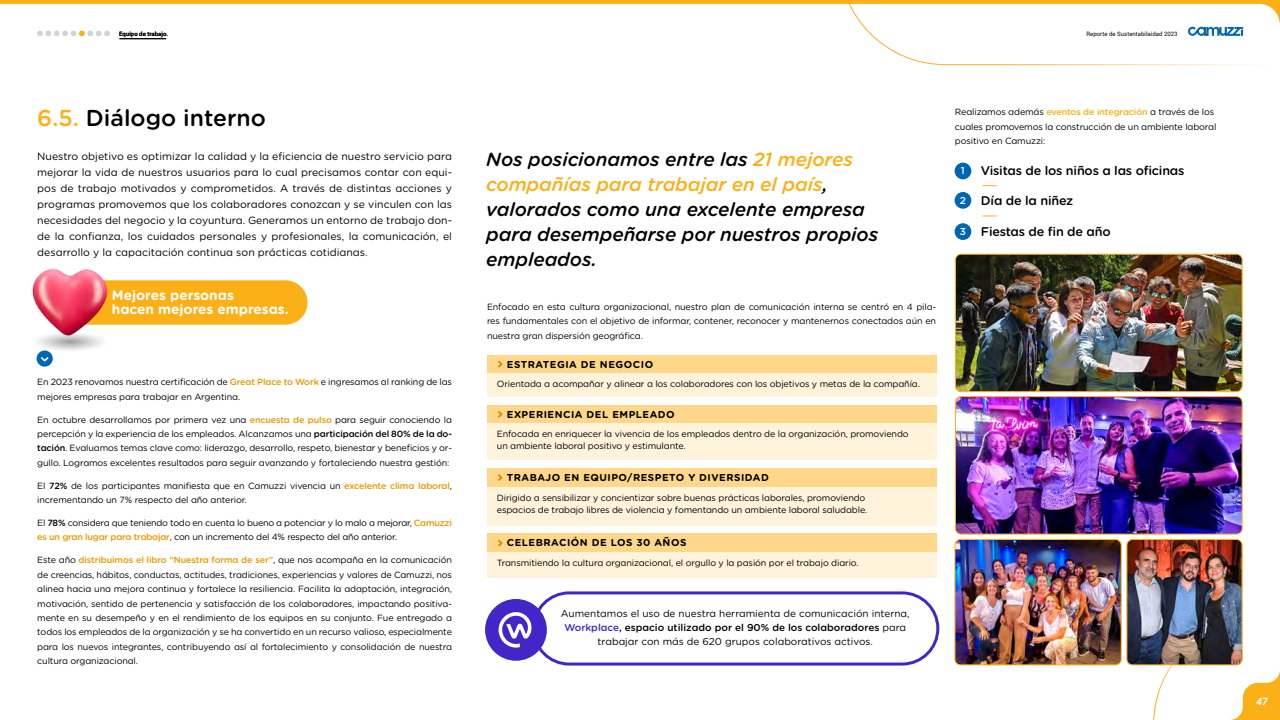
<style>
.page{position:relative;width:1280px;height:720px;background:#fff}
.page>*{position:absolute;margin:0;border:0;box-sizing:border-box;transform-origin:0 0}
.t1{font:500 23px "Gotham Rounded";color:#000}
.t2{font:italic 500 19px/25px "Gotham Rounded";letter-spacing:-.005em;color:#000}
.t3{font:700 13.6px/14px "Gotham Rounded";color:#fff}
.t4{font:500 12.6px "Gotham Rounded";letter-spacing:-.015em;color:#000}
.t5{font:10.5px/16px "Gotham Rounded";color:#000;text-align:justify}
.t6{font:500 10.1px "Gotham Rounded";color:#fff}
.t7{font:10px/14px "Gotham Rounded";color:#000;text-align:center}
.t8{font:700 10px "Gotham Rounded";letter-spacing:.05em;color:#000}
.t9{font:italic 700 10px "Roboto";color:#fff}
.t10{font:9px/14.4px "Gotham Rounded";letter-spacing:-.015em;color:#000}
.t11{font:6px "Roboto";letter-spacing:.005em;color:#000}
.t12{font:500 6px "Roboto";letter-spacing:.005em;color:#000}
.s1{color:#fcb017}
.s2{font-weight:500;color:#ec9700}
.s3{font-weight:500}
.s4{font-weight:500;color:#4226c7}
.s5{font-weight:500;color:#fcb017}
.s6{font-size:10.1px;color:#fff}
</style>
<div class="page">
<svg style="left:0;top:0;width:1280px;height:66px"></svg>
<hr style="left:120px;top:39px;width:46px;height:1px;background:#000">
<div style="left:488px;top:355px;width:449px;height:18px;background:#fed78b"></div>
<div style="left:488px;top:373px;width:449px;height:24px;background:#fff3dc"></div>
<svg style="left:498px;top:361px;width:5px;height:7px"></svg>
<div style="left:488px;top:405px;width:449px;height:18px;background:#fed78b"></div>
<div style="left:488px;top:423px;width:449px;height:37px;background:#fff3dc"></div>
<svg style="left:498px;top:411px;width:5px;height:7px"></svg>
<div style="left:488px;top:469px;width:449px;height:18px;background:#fed78b"></div>
<div style="left:488px;top:487px;width:449px;height:38px;background:#fff3dc"></div>
<svg style="left:498px;top:474px;width:5px;height:7px"></svg>
<div style="left:488px;top:534px;width:449px;height:18px;background:#fed78b"></div>
<div style="left:488px;top:552px;width:449px;height:25px;background:#fff3dc"></div>
<svg style="left:498px;top:539px;width:5px;height:8px"></svg>
<svg style="left:1153px;top:665px;width:127px;height:55px"></svg>
<div style="left:61px;top:280px;width:247px;height:45px;background:#fcb017;border-radius:22px"></div>
<img style="left:32px;top:268px;width:86px;height:63px">
<svg style="left:37px;top:351px;width:16px;height:16px"></svg>
<svg style="left:36px;top:331px;width:67px;height:32px"></svg>
<div style="left:532px;top:591px;width:407px;height:75px;border:3px solid #4226c7;border-radius:36px"></div>
<div style="left:485px;top:599px;width:62px;height:62px;background:#4226c7;border-radius:50%"></div>
<svg style="left:499px;top:612px;width:33px;height:36px"></svg>
<img style="left:1128px;top:541px;width:114px;height:124px">
<div style="left:1126px;top:539px;width:117px;height:126px;border:1px solid #fcb017;border-radius:6px"></div>
<img style="left:957px;top:398px;width:284px;height:135px">
<div style="left:955px;top:396px;width:288px;height:139px;border:1px solid #fcb017;border-radius:6px"></div>
<img style="left:955px;top:254px;width:286px;height:138px">
<div style="left:955px;top:254px;width:288px;height:138px;border:1px solid #fcb017;border-radius:6px"></div>
<img style="left:956px;top:541px;width:165px;height:124px">
<div style="left:954px;top:539px;width:168px;height:126px;border:1px solid #fcb017;border-radius:6px"></div>
<div style="left:955px;top:163px;width:16px;height:16px;background:#0066b3;border-radius:50%"></div>
<div style="left:955px;top:192px;width:16px;height:17px;background:#0066b3;border-radius:50%"></div>
<div style="left:955px;top:223px;width:16px;height:17px;background:#0066b3;border-radius:50%"></div>
<svg style="left:983px;top:216px;width:14px;height:1px"></svg>
<svg style="left:983px;top:185px;width:14px;height:1px"></svg>
<p class="t12" style="left:119px;top:29px;width:50px">Equipo de trabajo.</p>
<h1 class="t1" style="left:37px;top:101px;width:230px"><span class="s1">6.5.</span> Diálogo interno</h1>
<p class="t5" style="left:37px;top:147px;width:416px">Nuestro objetivo es optimizar la calidad y la eficiencia de nuestro servicio para mejorar la vida de nuestros usuarios para lo cual precisamos contar con equi&shy;pos de trabajo motivados y comprometidos. A través de distintas acciones y programas promovemos que los colaboradores conozcan y se vinculen con las necesidades del negocio y la coyuntura. Generamos un entorno de trabajo don&shy;de la confianza, los cuidados personales y profesionales, la comunicación, el desarrollo y la capacitación continua son prácticas cotidianas.</p>
<h3 class="t3" style="left:112px;top:287px;width:178px">Mejores personas<br>hacen mejores empresas.</h3>
<p class="t10" style="left:37px;top:375px;width:416px">En 2023 renovamos nuestra certificación de <span class="s2">Great Place to Work</span> e ingresamos al ranking de las mejores empresas para trabajar en Argentina.</p>
<p class="t10" style="left:37px;top:412px;width:416px;text-align:justify">En octubre desarrollamos por primera vez una <span class="s2">encuesta de pulso</span> para seguir conociendo la percepción y la experiencia de los empleados. Alcanzamos una <span class="s3">participación del 80% de la do&shy;tación</span>. Evaluamos temas clave como: liderazgo, desarrollo, respeto, bienestar y beneficios y or&shy;gullo. Logramos excelentes resultados para seguir avanzando y fortaleciendo nuestra gestión:</p>
<p class="t10" style="left:37px;top:478px;width:416px">El <span class="s3">72%</span> de los participantes manifiesta que en Camuzzi vivencia un <span class="s2">excelente clima laboral</span>, incrementando un 7% respecto del año anterior.</p>
<p class="t10" style="left:37px;top:515px;width:416px">El <span class="s3">78%</span> considera que teniendo todo en cuenta lo bueno a potenciar y lo malo a mejorar, <span class="s2">Camuzzi es un gran lugar para trabajar</span>, con un incremento del 4% respecto del año anterior.</p>
<p class="t10" style="left:37px;top:553px;width:416px;text-align:justify">Este año <span class="s2">distribuimos el libro “Nuestra forma de ser”</span>, que nos acompaña en la comunicación de creencias, hábitos, conductas, actitudes, tradiciones, experiencias y valores de Camuzzi, nos alinea hacia una mejora continua y fortalece la resiliencia. Facilita la adaptación, integración, motivación, sentido de pertenencia y satisfacción de los colaboradores, impactando positiva&shy;mente en su desempeño y en el rendimiento de los equipos en su conjunto. Fue entregado a todos los empleados de la organización y se ha convertido en un recurso valioso, especialmente para los nuevos integrantes, contribuyendo así al fortalecimiento y consolidación de nuestra cultura organizacional.</p>
<p class="t11" style="left:1086px;top:29px;width:93px">Reporte de Sustentabilaidad 2023</p>
<h2 class="t2" style="left:486px;top:146px;width:394px">Nos posicionamos entre las <span class="s1">21 mejores compañías para trabajar en el país</span>, valorados como una excelente empresa para desempeñarse por nuestros propios empleados.</h2>
<p class="t10" style="left:487px;top:299px;width:451px;text-align:justify">Enfocado en esta cultura organizacional, nuestro plan de comunicación interna se centró en 4 pila&shy;res fundamentales con el objetivo de informar, contener, reconocer y mantenernos conectados aún en nuestra gran dispersión geográfica.</p>
<p class="t8" style="left:507px;top:357px;width:148px">ESTRATEGIA DE NEGOCIO</p>
<p class="t10" style="left:497px;top:377px;width:425px">Orientada a acompañar y alinear a los colaboradores con los objetivos y metas de la compañía.</p>
<p class="t8" style="left:507px;top:407px;width:169px">EXPERIENCIA DEL EMPLEADO</p>
<p class="t10" style="left:497px;top:428px;width:413px;line-height:12px">Enfocada en enriquecer la vivencia de los empleados dentro de la organización, promoviendo un ambiente laboral positivo y estimulante.</p>
<p class="t8" style="left:507px;top:470px;width:264px">TRABAJO EN EQUIPO/RESPETO Y DIVERSIDAD</p>
<p class="t10" style="left:497px;top:492px;width:372px;line-height:12px">Dirigido a sensibilizar y concientizar sobre buenas prácticas laborales, promoviendo espacios de trabajo libres de violencia y fomentando un ambiente laboral saludable.</p>
<p class="t8" style="left:507px;top:535px;width:181px">CELEBRACIÓN DE LOS 30 AÑOS</p>
<p class="t10" style="left:497px;top:555px;width:363px">Transmitiendo la cultura organizacional, el orgullo y la pasión por el trabajo diario.</p>
<p class="t7" style="left:561px;top:606px;width:350px">Aumentamos el uso de nuestra herramienta de comunicación interna,<br><span class="s4">Workplace</span><span class="s3">, espacio utilizado por el 90% de los colaboradores</span> para trabajar con más de 620 grupos colaborativos activos.</p>
<p class="t10" style="left:955px;top:104px;width:263px">Realizamos además <span class="s5">eventos de integración</span> a través de los cuales promovemos la construcción de un ambiente laboral positivo en Camuzzi:</p>
<p class="t6" style="left:961px;top:164px;width:5px">1</p>
<h3 class="t4" style="left:981px;top:162px;width:205px">Visitas de los niños a las oficinas</h3>
<h3 class="t4" style="left:960px;top:192px;width:115px"><span class="s6">2</span> Día de la niñez</h3>
<h3 class="t4" style="left:960px;top:223px;width:152px"><span class="s6">3</span> Fiestas de fin de año</h3>
<p class="t9" style="left:1256px;top:695px;width:13px">47</p>
</div>
